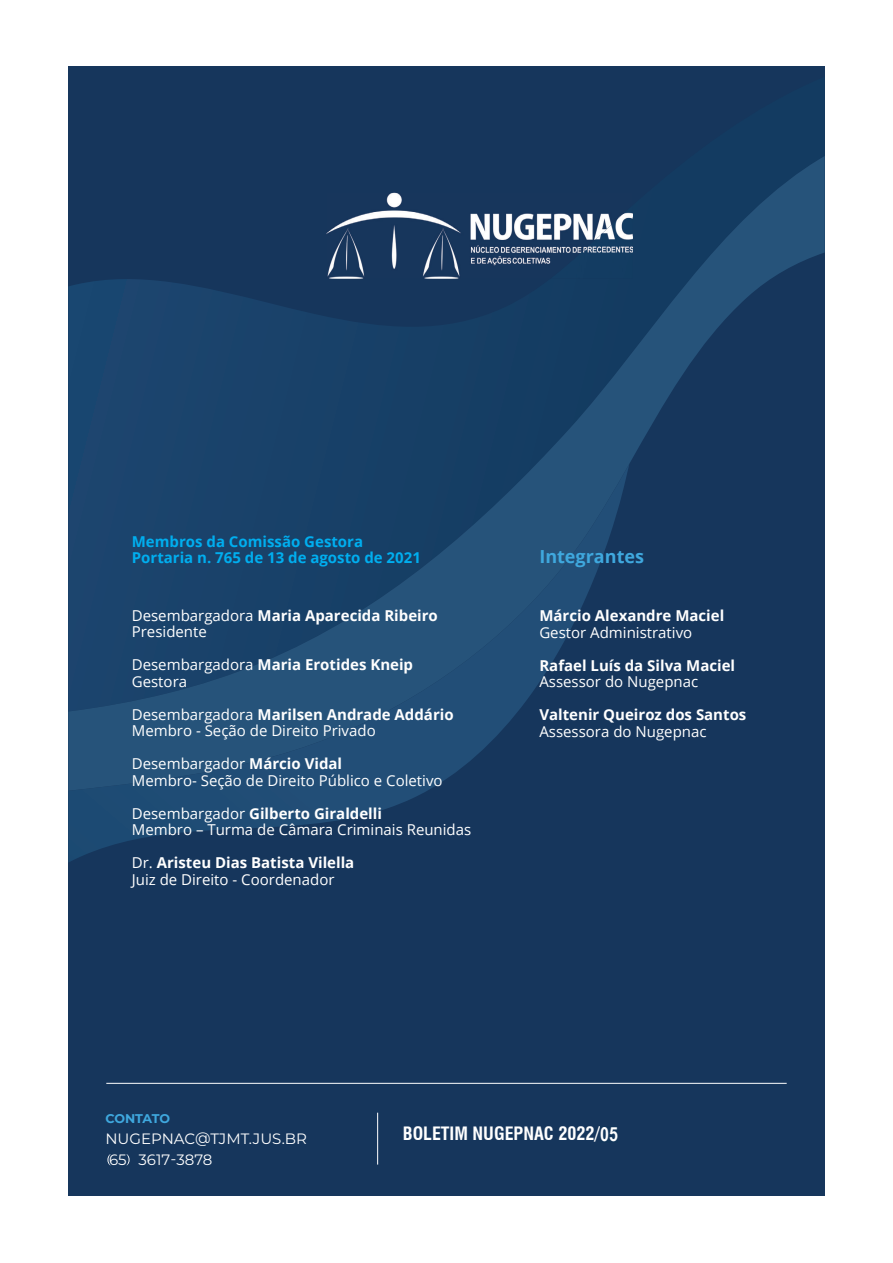
<style>
.page{position:relative;width:893px;height:1263px;background:#fff}
.page>*{position:absolute;margin:0;border:0;box-sizing:border-box;transform-origin:0 0}
.t1{font:700 19.5px "Arial Narrow";color:#fff}
.t2{font:700 condensed 18px "Swiss 721 BT";color:#fff}
.t3{font:700 18px "Open Sans";color:#3fa8de}
.t4{font:15px/16.5px "Open Sans";color:#fff}
.t5{font:700 15px "Open Sans";color:#fff}
.t6{font:700 15px/16.5px "Open Sans";color:#00aeef}
.t7{font:15px/21px "Montserrat";color:#fff}
.t8{font:700 12.6px "Montserrat";letter-spacing:-.015em;color:#3fa8de}
.s1{font-weight:700}
</style>
<div class="page">
<div style="left:68px;top:67px;width:757px;height:1129px;background:#16365c"></div>
<svg style="left:68px;top:791px;width:358px;height:71px"></svg>
<svg style="left:68px;top:156px;width:757px;height:635px"></svg>
<hr style="left:377px;top:1113px;width:1px;height:51px;background:#fff">
<hr style="left:106px;top:1083px;width:681px;height:1px;background:#fff">
<img style="left:326px;top:193px;width:307px;height:86px">
<img style="left:550px;top:205px;width:83px;height:74px">
<svg style="left:127px;top:1154px;width:3px;height:11px"></svg>
<svg style="left:107px;top:1154px;width:3px;height:11px"></svg>
<div style="left:600px;top:1126px;width:18px;height:16px;background:#12365b"></div>
<p class="t6" style="left:132px;top:533px;width:291px">Membros da Comissão Gestora<br>Portaria n. 765 de 13 de agosto de 2021</p>
<p class="t4" style="left:132px;top:607px;width:308px">Desembargadora <span class="s1">Maria Aparecida Ribeiro<br></span>Presidente</p>
<p class="t4" style="left:132px;top:656px;width:283px">Desembargadora <span class="s1">Maria Erotides Kneip<br></span>Gestora</p>
<p class="t4" style="left:132px;top:706px;width:323px">Desembargadora <span class="s1">Marilsen Andrade Addário<br></span>Membro - Seção de Direito Privado</p>
<p class="t4" style="left:132px;top:755px;width:312px">Desembargador <span class="s1">Márcio Vidal<br></span>Membro- Seção de Direito Público e Coletivo</p>
<p class="t4" style="left:132px;top:805px;width:341px">Desembargador <span class="s1">Gilberto Giraldelli<br></span>Membro – Turma de Câmara Criminais Reunidas</p>
<p class="t4" style="left:132px;top:854px;width:224px">Dr. <span class="s1">Aristeu Dias Batista Vilella<br></span>Juiz de Direito - Coordenador</p>
<p class="t3" style="left:539px;top:543px;width:106px">Integrantes</p>
<p class="t5" style="left:539px;top:605px;width:186px">Márcio Alexandre Maciel</p>
<p class="t4" style="left:539px;top:624px;width:154px">Gestor Administrativo</p>
<p class="t5" style="left:539px;top:655px;width:197px">Rafael Luís da Silva Maciel</p>
<p class="t4" style="left:539px;top:673px;width:160px">Assessor do Nugepnac</p>
<p class="t5" style="left:539px;top:704px;width:209px">Valtenir Queiroz dos Santos</p>
<p class="t4" style="left:539px;top:723px;width:169px">Assessora do Nugepnac</p>
<p class="t8" style="left:105px;top:1109px;width:66px">CONTATO</p>
<p class="t7" style="left:105px;top:1127px;width:203px">NUGEPNAC@TJMT.JUS.BR<br>65 3617-3878</p>
<p class="t2" style="left:403px;top:1123px;width:216px">BOLETIM NUGEPNAC 2022/03</p>
<h1 class="t1" style="left:600px;top:1119px;width:19px">05</h1>
</div>
